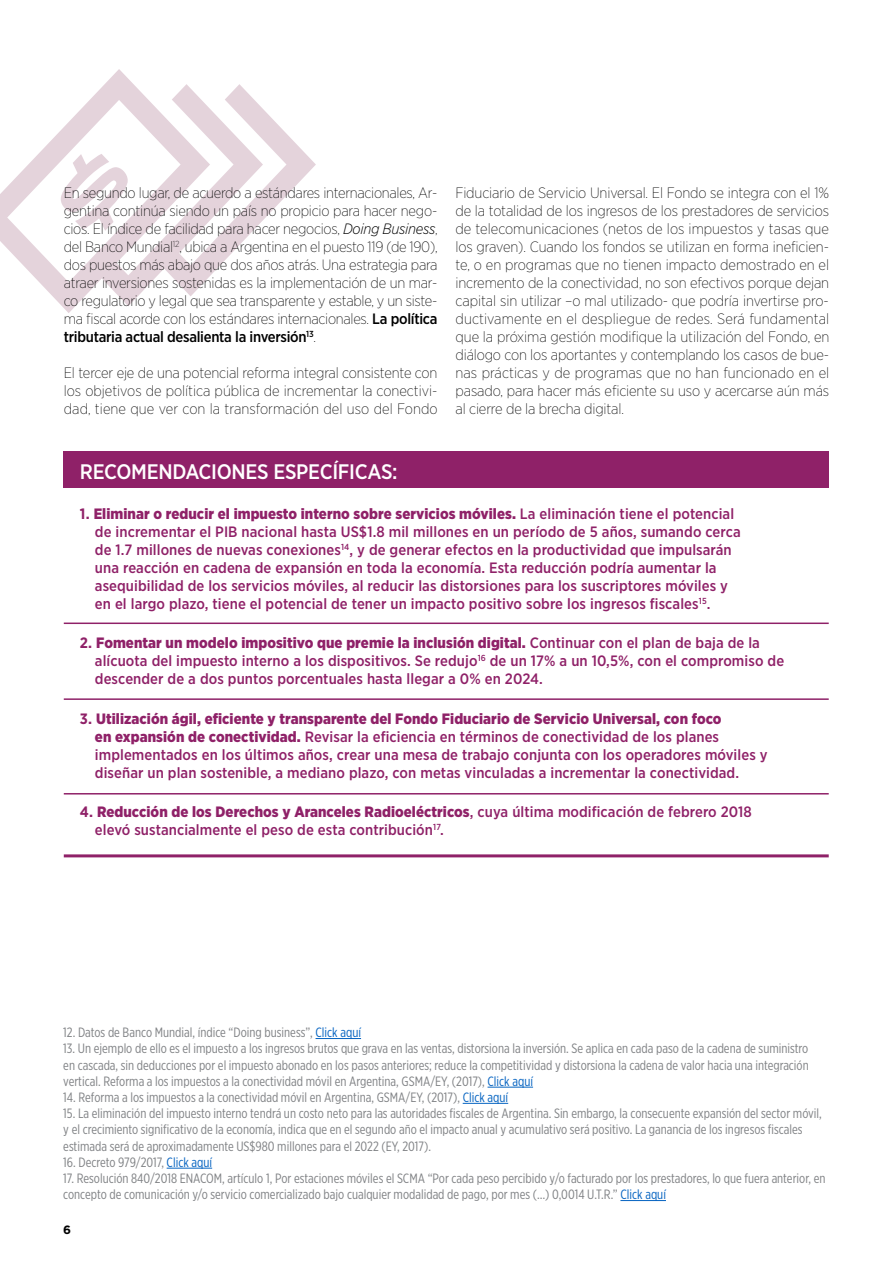
<style>
.page{position:relative;width:893px;height:1263px;background:#fff}
.page>*{position:absolute;margin:0;border:0;box-sizing:border-box;transform-origin:0 0}
.t1{font:500 21px "Gotham Narrow";letter-spacing:-.015em;color:#fff}
.t2{font:200 15px/18px "Gotham Narrow";letter-spacing:-.01em;color:#000;text-align:justify}
.t3{font:500 15px/18px "Gotham Narrow";letter-spacing:.005em;color:#8f2168}
.t4{font:13.5px/16.2px "Gotham X Narrow";color:#808285}
.t5{font:700 12px "Gotham";color:#000}
.s1{font-weight:300;font-style:italic}
.s2{font-weight:500}
.s3{font-weight:700}
.s4{font-weight:900}
.s5{color:#0563c1}
</style>
<div class="page">
<div style="left:63px;top:452px;width:766px;height:36px;background:#8f2168"></div>
<svg style="left:0;top:69px;width:316px;height:244px"></svg>
<svg style="left:61px;top:154px;width:67px;height:77px"></svg>
<hr style="left:64px;top:622px;width:765px;height:2px;background:#8f2168">
<hr style="left:64px;top:698px;width:765px;height:2px;background:#8f2168">
<hr style="left:64px;top:793px;width:765px;height:1px;background:#8f2168">
<hr style="left:64px;top:854px;width:765px;height:3px;background:#8f2168">
<hr style="left:316px;top:1038px;width:45px;height:1px;background:#0563c1">
<hr style="left:488px;top:1087px;width:45px;height:1px;background:#0563c1">
<hr style="left:463px;top:1103px;width:45px;height:1px;background:#0563c1">
<hr style="left:167px;top:1168px;width:45px;height:1px;background:#0563c1">
<hr style="left:620px;top:1200px;width:46px;height:1px;background:#0563c1">
<p class="t2" style="left:64px;top:183px;width:375px">En segundo lugar, de acuerdo a estándares internacionales, Ar&shy;gentina continúa siendo un país no propicio para hacer nego&shy;cios. El índice de facilidad para hacer negocios, <span class="s1">Doing Business</span>, del Banco Mundial<sup>12</sup>, ubica a Argentina en el puesto 119 (de 190), dos puestos más abajo que dos años atrás. Una estrategia para atraer inversiones sostenidas es la implementación de un mar&shy;co regulatorio y legal que sea transparente y estable, y un siste&shy;ma fiscal acorde con los estándares internacionales. <span class="s2">La política tributaria actual desalienta la inversión</span><sup>13</sup>.</p>
<p class="t2" style="left:64px;top:363px;width:375px">El tercer eje de una potencial reforma integral consistente con los objetivos de política pública de incrementar la conectivi&shy;dad, tiene que ver con la transformación del uso del Fondo</p>
<h1 class="t1" style="left:80px;top:458px;width:319px">RECOMENDACIONES ESPECÍFICAS:</h1>
<p class="t2" style="left:455px;top:183px;width:375px">Fiduciario de Servicio Universal. El Fondo se integra con el 1% de la totalidad de los ingresos de los prestadores de servicios de telecomunicaciones (netos de los impuestos y tasas que los graven). Cuando los fondos se utilizan en forma ineficien&shy;te, o en programas que no tienen impacto demostrado en el incremento de la conectividad, no son efectivos porque dejan capital sin utilizar –o mal utilizado- que podría invertirse pro&shy;ductivamente en el despliegue de redes. Será fundamental que la próxima gestión modifique la utilización del Fondo, en diálogo con los aportantes y contemplando los casos de bue&shy;nas prácticas y de programas que no han funcionado en el pasado, para hacer más eficiente su uso y acercarse aún más al cierre de la brecha digital.</p>
<p class="t3" style="left:95px;top:505px;width:647px;text-indent:-15px"><span class="s3">1.</span> <span class="s4">Eliminar o reducir el impuesto interno sobre servicios móviles.</span> La eliminación tiene el potencial de incrementar el PIB nacional hasta US$1.8 mil millones en un período de 5 años, sumando cerca de 1.7 millones de nuevas conexiones<sup>14</sup>, y de generar efectos en la productividad que impulsarán una reacción en cadena de expansión en toda la economía. Esta reducción podría aumentar la asequibilidad de los servicios móviles, al reducir las distorsiones para los suscriptores móviles y en el largo plazo, tiene el potencial de tener un impacto positivo sobre los ingresos fiscales<sup>15</sup>.</p>
<p class="t3" style="left:95px;top:634px;width:691px;text-indent:-15px"><span class="s3">2.</span> <span class="s4">Fomentar un modelo impositivo que premie la inclusión digital.</span> Continuar con el plan de baja de la alícuota del impuesto interno a los dispositivos. Se redujo<sup>16</sup> de un 17% a un 10,5%, con el compromiso de descender de a dos puntos porcentuales hasta llegar a 0% en 2024.</p>
<p class="t3" style="left:95px;top:709px;width:674px;text-indent:-15px"><span class="s3">3.</span> <span class="s4">Utilización ágil, eficiente y transparente del Fondo Fiduciario de Servicio Universal, con foco<br>en expansión de conectividad.</span> Revisar la eficiencia en términos de conectividad de los planes implementados en los últimos años, crear una mesa de trabajo conjunta con los operadores móviles y diseñar un plan sostenible, a mediano plazo, con metas vinculadas a incrementar la conectividad.</p>
<p class="t3" style="left:95px;top:802px;width:658px;text-indent:-15px"><span class="s3">4.</span> <span class="s4">Reducción de los Derechos y Aranceles Radioeléctricos</span>, cuya última modificación de febrero 2018 elevó sustancialmente el peso de esta contribución<sup>17</sup>.</p>
<p class="t4" style="left:63px;top:1024px;width:299px">12. Datos de Banco Mundial, índice “Doing business”, <span class="s5">Click aquí</span></p>
<p class="t4" style="left:63px;top:1040px;width:747px;text-align:justify">13. Un ejemplo de ello es el impuesto a los ingresos brutos que grava en las ventas, distorsiona la inversión. Se aplica en cada paso de la cadena de suministro en cascada, sin deducciones por el impuesto abonado en los pasos anteriores; reduce la competitividad y distorsiona la cadena de valor hacia una integración vertical. Reforma a los impuestos a la conectividad móvil en Argentina, GSMA/EY, (2017), <span class="s5">Click aquí</span></p>
<p class="t4" style="left:63px;top:1089px;width:446px">14. Reforma a los impuestos a la conectividad móvil en Argentina, GSMA/EY, (2017), <span class="s5">Click aquí</span></p>
<p class="t4" style="left:63px;top:1105px;width:760px">15. La eliminación del impuesto interno tendrá un costo neto para las autoridades fiscales de Argentina. Sin embargo, la consecuente expansión del sector móvil, y el crecimiento significativo de la economía, indica que en el segundo año el impacto anual y acumulativo será positivo. La ganancia de los ingresos fiscales estimada será de aproximadamente US$980 millones para el 2022 (EY, 2017).</p>
<p class="t4" style="left:63px;top:1154px;width:150px">16. Decreto 979/2017, <span class="s5">Click aquí</span></p>
<p class="t4" style="left:63px;top:1170px;width:764px">17. Resolución 840/2018 ENACOM, artículo 1, Por estaciones móviles el SCMA “Por cada peso percibido y/o facturado por los prestadores, lo que fuera anterior, en concepto de comunicación y/o servicio comercializado bajo cualquier modalidad de pago, por mes (…) 0,0014 U.T.R.” <span class="s5">Click aquí</span></p>
<p class="t5" style="left:63px;top:1222px;width:9px">6</p>
</div>
